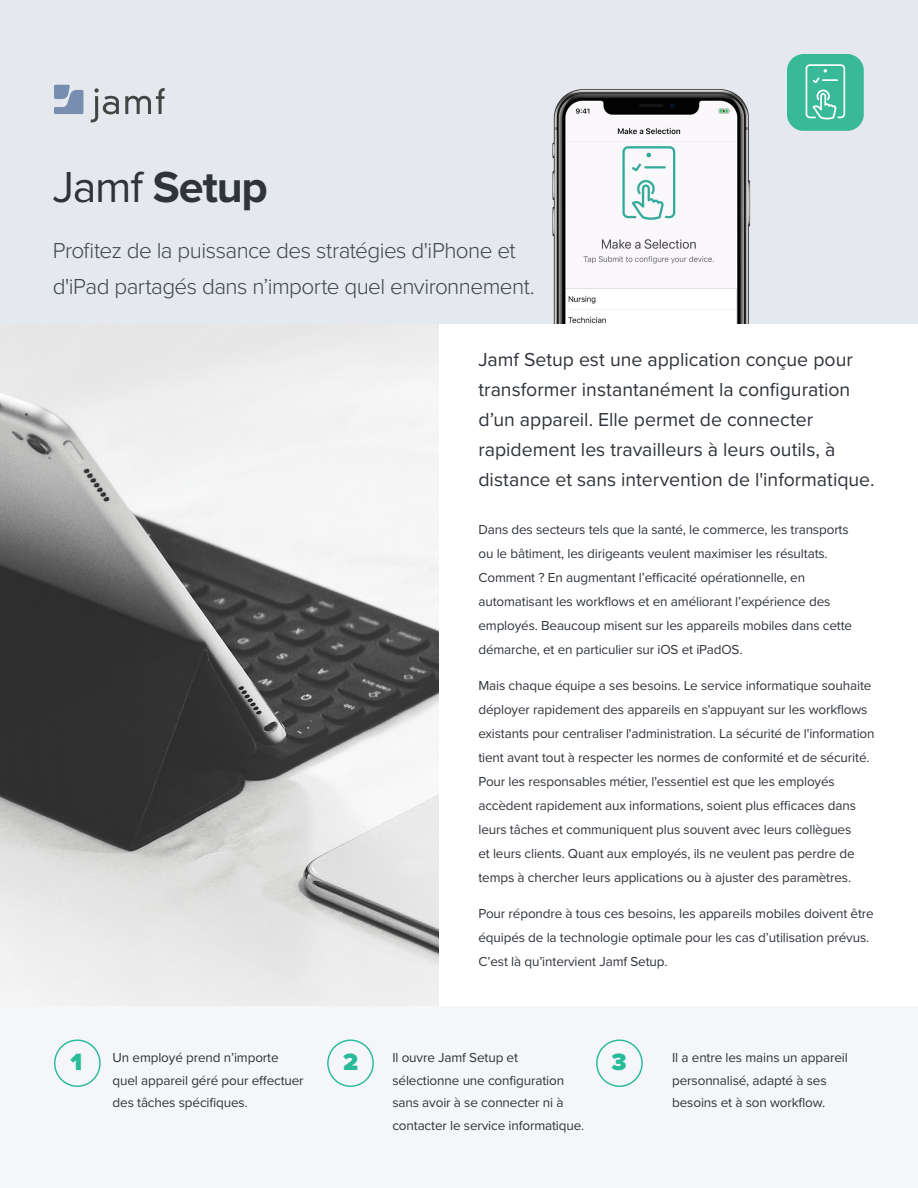
<style>
.page{position:relative;width:918px;height:1188px;background:#fff}
.page>*{position:absolute;margin:0;border:0;box-sizing:border-box;transform-origin:0 0}
.H1_Title-US{font:700 45px "Proxima Nova";letter-spacing:-.025em;color:#2f343a}
.numbers{font:900 24.45px "Proxima Nova";color:#28bb99}
.H4_Paragraph_header{font:300 22.5px/36px "Proxima Nova";letter-spacing:-.025em;color:#3c4651}
.H1_Title-US-2{font:19.5px/30px "Proxima Nova";color:#2f343a}
.Body_copy-US{font:13.5px/24px "Proxima Nova";letter-spacing:-.01em;color:#2f343a}
.H3_Section_header-US{font:13.5px/22.5px "Proxima Nova";letter-spacing:-.01em;color:#2f343a}
.s1{font-weight:400}
</style>
<div class="page">
<img style="left:0;top:324px;width:438px;height:683px">
<div style="left:0;top:0;width:918px;height:324px;background:#e5e8ec"></div>
<img style="left:552px;top:89px;width:199px;height:235px">
<svg style="left:54px;top:84px;width:111px;height:38px"></svg>
<div style="left:0;top:1007px;width:918px;height:181px;background:#f4f6f9"></div>
<div style="left:54px;top:1040px;width:47px;height:47px;border:1px solid #28bb99;border-radius:50%"></div>
<div style="left:327px;top:1040px;width:47px;height:47px;border:1px solid #28bb99;border-radius:50%"></div>
<div style="left:596px;top:1040px;width:47px;height:47px;border:1px solid #28bb99;border-radius:50%"></div>
<svg style="left:787px;top:54px;width:77px;height:77px;background:#50c1a4"></svg>
<h1 class="H1_Title-US" style="left:53px;top:154px;width:217px"><span class="s1">Jamf</span> Setup</h1>
<h4 class="H4_Paragraph_header" style="left:53px;top:231px;width:484px">Profitez de la puissance des stratégies d'iPhone et d'iPad partagés dans n’importe quel environnement.</h4>
<h1 class="H1_Title-US-2" style="left:478px;top:344px;width:398px">Jamf Setup est une application conçue pour transformer instantanément la configuration d’un appareil. Elle permet de connecter rapidement les travailleurs à leurs outils, à distance et sans intervention de l'informatique.</h1>
<p class="Body_copy-US" style="left:478px;top:517px;width:375px">Dans des secteurs tels que la santé, le commerce, les transports ou le bâtiment, les dirigeants veulent maximiser les résultats.<br>Comment ? En augmentant l’efficacité opérationnelle, en automatisant les workflows et en améliorant l’expérience des employés. Beaucoup misent sur les appareils mobiles dans cette démarche, et en particulier sur iOS et iPadOS.</p>
<p class="Body_copy-US" style="left:478px;top:673px;width:398px">Mais chaque équipe a ses besoins. Le service informatique souhaite déployer rapidement des appareils en s'appuyant sur les workflows existants pour centraliser l'administration. La sécurité de l'information tient avant tout à respecter les normes de conformité et de sécurité.<br>Pour les responsables métier, l'essentiel est que les employés accèdent rapidement aux informations, soient plus efficaces dans leurs tâches et communiquent plus souvent avec leurs collègues<br>et leurs clients. Quant aux employés, ils ne veulent pas perdre de temps à chercher leurs applications ou à ajuster des paramètres.</p>
<p class="Body_copy-US" style="left:478px;top:901px;width:397px">Pour répondre à tous ces besoins, les appareils mobiles doivent être équipés de la technologie optimale pour les cas d’utilisation prévus.<br>C’est là qu’intervient Jamf Setup.</p>
<h3 class="H3_Section_header-US" style="left:113px;top:1046px;width:193px">Un employé prend n’importe quel appareil géré pour effectuer des tâches spécifiques.</h3>
<h3 class="H3_Section_header-US" style="left:392px;top:1046px;width:193px">Il ouvre Jamf Setup et sélectionne une configuration sans avoir à se connecter ni à contacter le service informatique.</h3>
<h3 class="H3_Section_header-US" style="left:672px;top:1046px;width:177px">Il a entre les mains un appareil personnalisé, adapté à ses besoins et à son workflow.</h3>
<p class="numbers" style="left:70px;top:1043px;width:13px">1</p>
<p class="numbers" style="left:343px;top:1043px;width:17px">2</p>
<p class="numbers" style="left:611px;top:1043px;width:17px">3</p>
</div>
